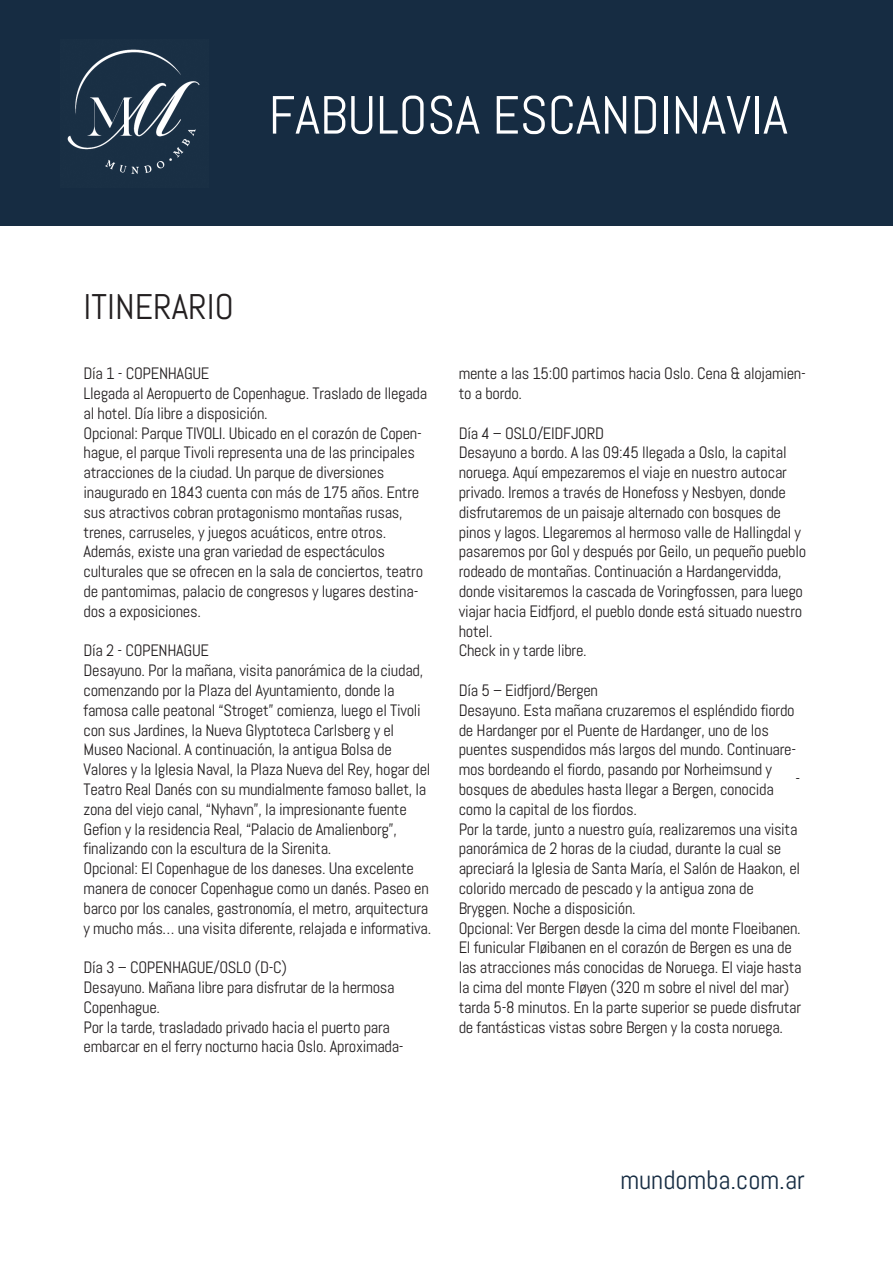
<style>
.page{position:relative;width:893px;height:1263px;background:#fff}
.page>*{position:absolute;margin:0;border:0;box-sizing:border-box;transform-origin:0 0}
.t1{font:53.55px "Abel";color:#fff}
.t2{font:35.55px "Abel";color:#231f20}
.t3{font:26.55px "Abel";color:#162c42}
.t4{font:16.5px/19.8px "Abel";letter-spacing:-.02em;color:#231f20}
</style>
<div class="page">
<div style="left:0;top:0;width:893px;height:226px;background:#162c42"></div>
<img style="left:67px;top:49px;width:133px;height:125px">
<h1 class="t1" style="left:269px;top:81px;width:521px">FABULOSA ESCANDINAVIA</h1>
<h2 class="t2" style="left:84px;top:284px;width:152px">ITINERARIO</h2>
<p class="t4" style="left:84px;top:364px;width:345px">Día 1 - COPENHAGUE<br>Llegada al Aeropuerto de Copenhague. Traslado de llegada al hotel. Día libre a disposición.<br>Opcional: Parque TIVOLI. Ubicado en el corazón de Copen&shy;hague, el parque Tivoli representa una de las principales atracciones de la ciudad. Un parque de diversiones inaugurado en 1843 cuenta con más de 175 años. Entre sus atractivos cobran protagonismo montañas rusas, trenes, carruseles, y juegos acuáticos, entre otros.<br>Además, existe una gran variedad de espectáculos culturales que se ofrecen en la sala de conciertos, teatro de pantomimas, palacio de congresos y lugares destina&shy;dos a exposiciones.</p>
<p class="t4" style="left:84px;top:641px;width:349px">Día 2 - COPENHAGUE<br>Desayuno. Por la mañana, visita panorámica de la ciudad, comenzando por la Plaza del Ayuntamiento, donde la famosa calle peatonal “Stroget” comienza, luego el Tivoli con sus Jardines, la Nueva Glyptoteca Carlsberg y el Museo Nacional. A continuación, la antigua Bolsa de Valores y la Iglesia Naval, la Plaza Nueva del Rey, hogar del Teatro Real Danés con su mundialmente famoso ballet, la zona del viejo canal, “Nyhavn”, la impresionante fuente Gefion y la residencia Real, “Palacio de Amalienborg”, finalizando con la escultura de la Sirenita.<br>Opcional: El Copenhague de los daneses. Una excelente manera de conocer Copenhague como un danés. Paseo en barco por los canales, gastronomía, el metro, arquitectura y mucho más… una visita diferente, relajada e informativa.</p>
<p class="t4" style="left:84px;top:958px;width:322px">Día 3 – COPENHAGUE/OSLO (D-C)<br>Desayuno. Mañana libre para disfrutar de la hermosa Copenhague.<br>Por la tarde, trasladado privado hacia el puerto para embarcar en el ferry nocturno hacia Oslo. Aproximada-</p>
<p class="t4" style="left:459px;top:364px;width:349px">mente a las 15:00 partimos hacia Oslo. Cena &amp; alojamien&shy;to a bordo.</p>
<p class="t4" style="left:459px;top:423px;width:349px">Día 4 – OSLO/EIDFJORD<br>Desayuno a bordo. A las 09:45 llegada a Oslo, la capital noruega. Aquí empezaremos el viaje en nuestro autocar privado. Iremos a través de Honefoss y Nesbyen, donde disfrutaremos de un paisaje alternado con bosques de pinos y lagos. Llegaremos al hermoso valle de Hallingdal y pasaremos por Gol y después por Geilo, un pequeño pueblo rodeado de montañas. Continuación a Hardangervidda, donde visitaremos la cascada de Voringfossen, para luego viajar hacia Eidfjord, el pueblo donde está situado nuestro hotel.<br>Check in y tarde libre.</p>
<p class="t4" style="left:459px;top:680px;width:344px">Día 5 – Eidfjord/Bergen<br>Desayuno. Esta mañana cruzaremos el espléndido fiordo de Hardanger por el Puente de Hardanger, uno de los puentes suspendidos más largos del mundo. Continuare&shy;mos bordeando el fiordo, pasando por Norheimsund y bosques de abedules hasta llegar a Bergen, conocida como la capital de los fiordos.<br>Por la tarde, junto a nuestro guía, realizaremos una visita panorámica de 2 horas de la ciudad, durante la cual se apreciará la Iglesia de Santa María, el Salón de Haakon, el colorido mercado de pescado y la antigua zona de Bryggen. Noche a disposición.<br>Opcional: Ver Bergen desde la cima del monte Floeibanen.<br>El funicular Fløibanen en el corazón de Bergen es una de las atracciones más conocidas de Noruega. El viaje hasta la cima del monte Fløyen (320 m sobre el nivel del mar) tarda 5-8 minutos. En la parte superior se puede disfrutar de fantásticas vistas sobre Bergen y la costa noruega.</p>
<p class="t4" style="left:795px;top:768px;width:6px">-</p>
<h3 class="t3" style="left:620px;top:1162px;width:186px">mundomba.com.ar</h3>
</div>
